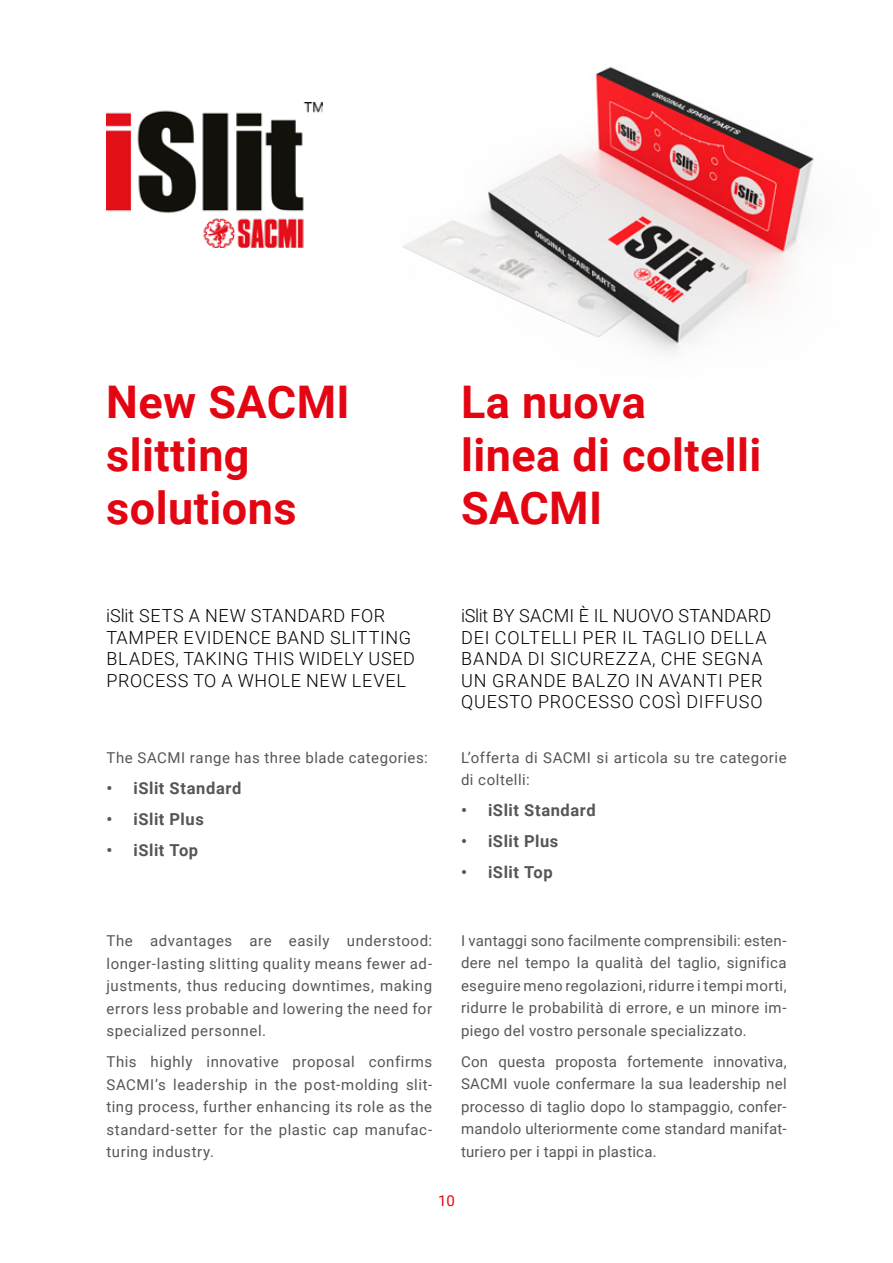
<style>
.page{position:relative;width:893px;height:1263px;background:#fff}
.page>*{position:absolute;margin:0;border:0;box-sizing:border-box;transform-origin:0 0}
.t1{font:700 45px/52.5px "Roboto";letter-spacing:.01em;color:#e30612}
.t2{font:300 18px/21.6px "Roboto";letter-spacing:.035em;color:#000}
.t3{font:700 16.5px "Roboto";letter-spacing:.035em;color:#565655}
.t4{font:15px/22.5px "Roboto";letter-spacing:.03em;color:#565655;text-align:justify}
.t5{font:15px "Roboto";color:#e30612}
</style>
<div class="page">
<img style="left:106px;top:102px;width:216px;height:145px">
<img style="left:485px;top:67px;width:329px;height:287px">
<img style="left:403px;top:211px;width:249px;height:126px">
<h1 class="t1" style="left:106px;top:375px;width:245px">New SACMI slitting solutions</h1>
<h1 class="t1" style="left:461px;top:375px;width:302px">La nuova<br>linea di coltelli<br>SACMI</h1>
<p class="t2" style="left:106px;top:604px;width:310px">iSlit SETS A NEW STANDARD FOR<br>TAMPER EVIDENCE BAND SLITTING<br>BLADES, TAKING THIS WIDELY USED<br>PROCESS TO A WHOLE NEW LEVEL</p>
<p class="t4" style="left:106px;top:746px;width:323px">The SACMI range has three blade categories:</p>
<p class="t3" style="left:106px;top:777px;width:136px">• iSlit Standard</p>
<p class="t3" style="left:106px;top:808px;width:99px">• iSlit Plus</p>
<p class="t3" style="left:106px;top:839px;width:93px">• iSlit Top</p>
<p class="t4" style="left:106px;top:929px;width:327px">The advantages are easily understood: longer-lasting slitting quality means fewer ad&shy;justments, thus reducing downtimes, making errors less probable and lowering the need for specialized personnel.</p>
<p class="t4" style="left:106px;top:1050px;width:327px">This highly innovative proposal confirms SACMI’s leadership in the post-molding slit&shy;ting process, further enhancing its role as the standard-setter for the plastic cap manufac&shy;turing industry.</p>
<p class="t2" style="left:461px;top:604px;width:312px">iSlit BY SACMI È IL NUOVO STANDARD<br>DEI COLTELLI PER IL TAGLIO DELLA<br>BANDA DI SICUREZZA, CHE SEGNA<br>UN GRANDE BALZO IN AVANTI PER<br>QUESTO PROCESSO COSÌ DIFFUSO</p>
<p class="t4" style="left:461px;top:746px;width:327px">L’offerta di SACMI si articola su tre categorie di coltelli:</p>
<p class="t3" style="left:461px;top:799px;width:136px">• iSlit Standard</p>
<p class="t3" style="left:461px;top:830px;width:99px">• iSlit Plus</p>
<p class="t3" style="left:461px;top:861px;width:93px">• iSlit Top</p>
<p class="t4" style="left:461px;top:929px;width:327px">I vantaggi sono facilmente comprensibili: esten&shy;dere nel tempo la qualità del taglio, significa eseguire meno regolazioni, ridurre i tempi morti, ridurre le probabilità di errore, e un minore im&shy;piego del vostro personale specializzato.</p>
<p class="t4" style="left:461px;top:1050px;width:327px">Con questa proposta fortemente innovativa, SACMI vuole confermare la sua leadership nel processo di taglio dopo lo stampaggio, confer&shy;mandolo ulteriormente come standard manifat&shy;turiero per i tappi in plastica.</p>
<p class="t5" style="left:438px;top:1190px;width:18px">10</p>
</div>
